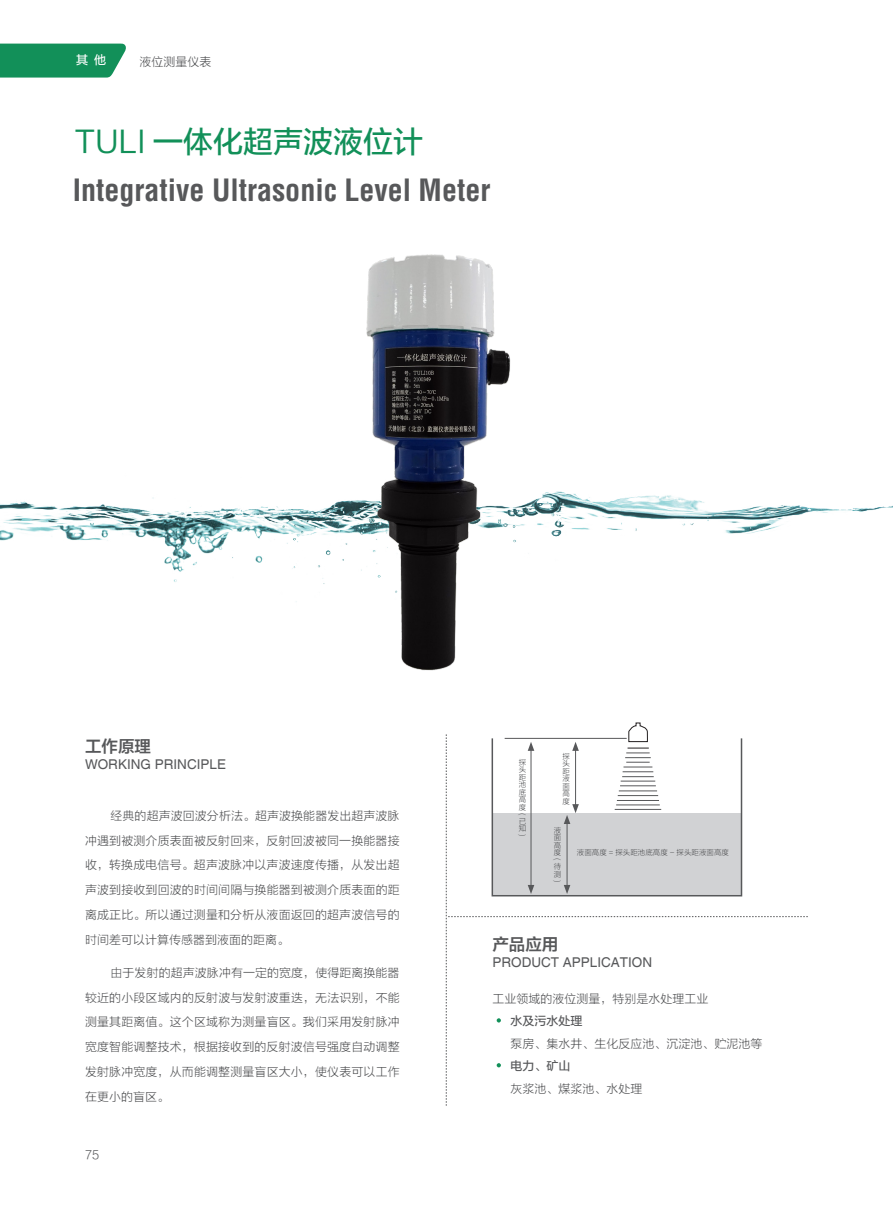
<style>
.page{position:relative;width:893px;height:1212px;background:#fff}
.page>*{position:absolute;margin:0;border:0;box-sizing:border-box;transform-origin:0 0}
.t1{font:700 condensed 30px "Helvetica";color:#57585a}
.t2{font:30px "FZLTZHUNHK GBK1 0";color:#129059}
.t3{font:16.5px "FZLTZCHK GBK1 0";color:#57585a}
.t4{font:13.5px "Helvetica";color:#57585a}
.内文{font:12px/24.8px "FZLTXHK";letter-spacing:.01em;color:#57585a;text-align:justify}
.内文-2{font:12px "FZLTZHUNHK GBK1 0";color:#57585a}
.t5{font:12px "FZLTZHUNHK GBK1 0";color:#fff}
.t6{font:7.5px/7.5px "FZLTXHK";color:#57585a;text-align:justify}
</style>
<div class="page">
<img style="left:0;top:497px;width:893px;height:85px">
<svg style="left:446px;top:722px;width:362px;height:384px"></svg>
<img style="left:216px;top:254px;width:515px;height:417px">
<svg style="left:0;top:44px;width:126px;height:34px"></svg>
<p class="t5" style="left:76px;top:53px;width:32px">其 他</p>
<p class="内文" style="left:139px;top:49px;width:74px">液位测量仪表</p>
<p class="t2" style="left:75px;top:125px;width:350px">TULI 一体化超声波液位计</p>
<p class="t1" style="left:73px;top:171px;width:419px">Integrative Ultrasonic Level Meter</p>
<p class="t3" style="left:85px;top:737px;width:67px">工作原理</p>
<p class="t4" style="left:85px;top:756px;width:143px">WORKING PRINCIPLE</p>
<p class="t6" style="left:519px;top:758px;width:9px">探头距池底高度</p>
<p class="t6" style="left:526px;top:813px;width:4px;rotate:90deg">(</p>
<p class="t6" style="left:519px;top:817px;width:9px">已知</p>
<p class="t6" style="left:526px;top:834px;width:4px;rotate:90deg">)</p>
<p class="t6" style="left:554px;top:826px;width:9px">液面高度</p>
<p class="t6" style="left:561px;top:858px;width:4px;rotate:90deg">(</p>
<p class="t6" style="left:554px;top:863px;width:9px">待测</p>
<p class="t6" style="left:561px;top:880px;width:4px;rotate:90deg">)</p>
<p class="t6" style="left:562px;top:753px;width:9px">探头距液面高度</p>
<p class="内文" style="left:85px;top:803px;width:316px;text-indent:26px">经典的超声波回波分析法。超声波换能器发出超声波脉冲遇到被测介质表面被反射回来，反射回波被同一换能器接收，转换成电信号。超声波脉冲以声波速度传播，从发出超声波到接收到回波的时间间隔与换能器到被测介质表面的距离成正比。所以通过测量和分析从液面返回的超声波信号的时间差可以计算传感器到液面的距离。</p>
<p class="内文" style="left:85px;top:960px;width:316px;text-indent:26px">由于发射的超声波脉冲有一定的宽度，使得距离换能器较近的小段区域内的反射波与发射波重迭，无法识别，不能测量其距离值。这个区域称为测量盲区。我们采用发射脉冲宽度智能调整技术，根据接收到的反射波信号强度自动调整发射脉冲宽度，从而能调整测量盲区大小，使仪表可以工作在更小的盲区。</p>
<p class="t6" style="left:577px;top:849px;width:154px">液面高度 = 探头距池底高度 - 探头距液面高度</p>
<p class="t3" style="left:492px;top:935px;width:67px">产品应用</p>
<p class="t4" style="left:492px;top:955px;width:161px">PRODUCT APPLICATION</p>
<p class="内文" style="left:492px;top:986px;width:217px">工业领域的液位测量，特别是水处理工业</p>
<p class="内文-2" style="left:510px;top:1014px;width:73px">水及污水处理</p>
<p class="内文" style="left:510px;top:1031px;width:253px">泵房、集水井、生化反应池、沉淀池、贮泥池等</p>
<p class="内文-2" style="left:510px;top:1059px;width:61px">电力、矿山</p>
<p class="内文" style="left:510px;top:1076px;width:133px">灰浆池、煤浆池、水处理</p>
<p class="内文" style="left:85px;top:1143px;width:16px">75</p>
</div>
